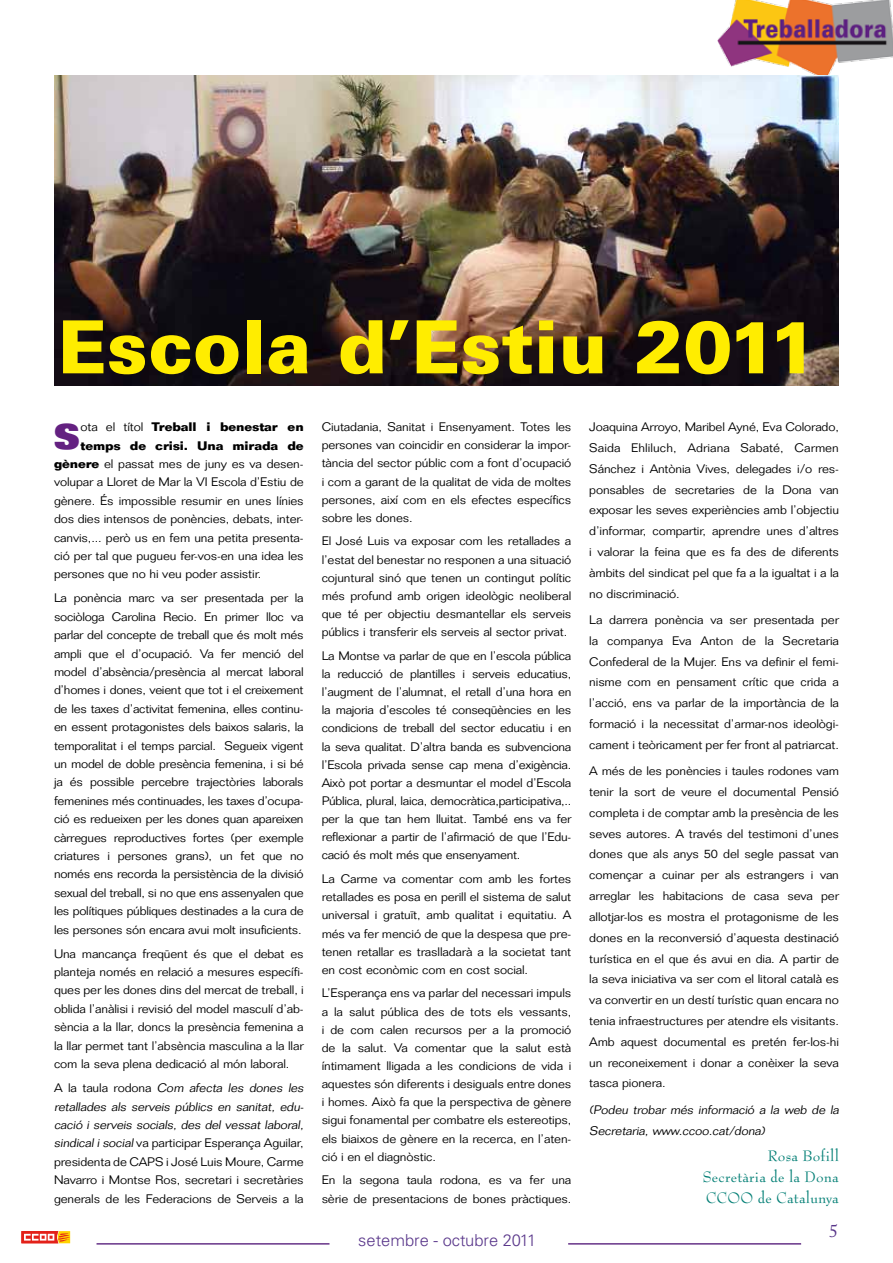
<style>
.page{position:relative;width:893px;height:1263px;background:#fff}
.page>*{position:absolute;margin:0;border:0;box-sizing:border-box;transform-origin:0 0}
.t1{font:900 73.5px "Univers";color:#ffed00}
.t2{font:800 34.8px "Folio";color:#642181;scale:1.07 1}
.t3{font:18px "Adobe Caslon Pro";color:#59368a}
.t4{font:16.5px/20.9px "Bernhard Modern";letter-spacing:.01em;color:#017e74;text-align:justify}
.t5{font:300 16.5px "Univers";color:#59368a}
.t6{font:300 12.15px/18.1px "Folio";letter-spacing:-.01em;color:#000;text-align:justify;scale:1.06 1}
.t7{font:italic 300 12.15px/20.9px "Folio";color:#000;scale:1.06 1}
.t8{font:700 12.15px "Folio";letter-spacing:-.01em;color:#000;scale:1.06 1}
.s1{font-weight:300}
.s2{font-weight:700}
.s3{font-style:italic}
</style>
<div class="page">
<hr style="left:97px;top:1243px;width:232px;height:1px;background:#673388">
<hr style="left:568px;top:1243px;width:233px;height:1px;background:#673388">
<img style="left:717px;top:0;width:176px;height:75px">
<svg style="left:21px;top:1231px;width:49px;height:12px"></svg>
<img style="left:54px;top:75px;width:785px;height:311px">
<h1 class="t1" style="left:58px;top:301px;width:762px">Escola d’Estiu 2011</h1>
<h2 class="t2" style="left:54px;top:417px;width:25px">S</h2>
<p class="t8" style="left:81px;top:419px;width:212px"><span class="s1">ota el títol</span> Treball i benestar en</p>
<p class="t8" style="left:81px;top:438px;width:212px">temps de crisi. Una mirada de</p>
<p class="t6" style="left:54px;top:455px;width:237px"><span class="s2">gènere</span> el passat mes de juny es va desen-</p>
<p class="t6" style="left:54px;top:473px;width:237px">volupar a Lloret de Mar la VI Escola d’Estiu de</p>
<p class="t6" style="left:54px;top:491px;width:237px">gènere. És impossible resumir en unes línies</p>
<p class="t6" style="left:54px;top:510px;width:237px">dos dies intensos de ponències, debats, inter-</p>
<p class="t6" style="left:54px;top:528px;width:237px">canvis,... però us en fem una petita presenta-</p>
<p class="t6" style="left:54px;top:547px;width:237px">ció per tal que pugueu fer-vos-en una idea les</p>
<p class="t6" style="left:54px;top:565px;width:197px">persones que no hi veu poder assistir.</p>
<p class="t6" style="left:54px;top:589px;width:237px">La ponència marc va ser presentada per la sociòloga Carolina Recio. En primer lloc va parlar del concepte de treball que és molt més ampli que el d’ocupació. Va fer menció del model d’absència/presència al mercat laboral d’homes i dones, veient que tot i el creixement de les taxes d’activitat femenina, elles continu&shy;en essent protagonistes dels baixos salaris, la temporalitat i el temps parcial. Segueix vigent un model de doble presència femenina, i si bé ja és possible percebre trajectòries laborals femenines més continuades, les taxes d’ocupa&shy;ció es redueixen per les dones quan apareixen càrregues reproductives fortes (per exemple criatures i persones grans), un fet que no només ens recorda la persistència de la divisió sexual del treball, si no que ens assenyalen que les polítiques públiques destinades a la cura de les persones són encara avui molt insuficients.</p>
<p class="t6" style="left:54px;top:944px;width:237px">Una mancança freqüent és que el debat es planteja només en relació a mesures específi&shy;ques per les dones dins del mercat de treball, i oblida l’anàlisi i revisió del model masculí d’ab&shy;sència a la llar, doncs la presència femenina a la llar permet tant l’absència masculina a la llar com la seva plena dedicació al món laboral.</p>
<p class="t6" style="left:54px;top:1079px;width:239px;text-align:left">A l a t a u l a ro d o n a <span class="s3">Com afecta les dones les retallades als serveis públics en sanitat, edu&shy;cació i serveis socials, des del vessat laboral, sindicalisocial</span>va participar Esperança Aguilar, presidenta de CAPS i José Luis Moure, Carme Navarro i Montse Ros, secretari i secretàries generals de les Federacions de Serveis a la</p>
<p class="t6" style="left:322px;top:418px;width:237px">Ciutadania, Sanitat i Ensenyament. Totes les persones van coincidir en considerar la impor&shy;tància del sector públic com a font d’ocupació i com a garant de la qualitat de vida de moltes persones, així com en els efectes específics sobre les dones.</p>
<p class="t6" style="left:322px;top:532px;width:237px">El José Luis va exposar com les retallades a l’estat del benestar no responen a una situació cojuntural sinó que tenen un contingut polític més profund amb origen ideològic neoliberal que té per objectiu desmantellar els serveis públics i transferir els serveis al sector privat.</p>
<p class="t6" style="left:322px;top:646px;width:237px">La Montse va parlar de que en l’escola pública la reducció de plantilles i serveis educatius, l’augment de l’alumnat, el retall d’una hora en la majoria d’escoles té conseqüències en les condicions de treball del sector educatiu i en la seva qualitat. D’altra banda es subvenciona l’Escola privada sense cap mena d’exigència.<br>Això pot portar a desmuntar el model d’Escola Pública, plural, laica, democràtica,participativa,.. per la que tan hem lluitat. També ens va fer reflexionar a partir de l’afirmació de que l’Edu&shy;cació és molt més que ensenyament.</p>
<p class="t6" style="left:322px;top:870px;width:237px">La Carme va comentar com amb les fortes retallades es posa en perill el sistema de salut universal i gratuït, amb qualitat i equitatiu. A més va fer menció de que la despesa que pre&shy;tenen retallar es traslladarà a la societat tant en cost econòmic com en cost social.</p>
<p class="t6" style="left:322px;top:984px;width:237px">L’Esperança ens va parlar del necessari impuls a la salut pública des de tots els vessants, i de com calen recursos per a la promoció de la salut. Va comentar que la salut està íntimament lligada a les condicions de vida i aquestes són diferents i desiguals entre dones i homes. Això fa que la perspectiva de gènere sigui fonamental per combatre els estereotips, els biaixos de gènere en la recerca, en l’aten&shy;ció i en el diagnòstic.</p>
<p class="t6" style="left:322px;top:1171px;width:237px">En la segona taula rodona, es va fer una sèrie de presentacions de bones pràctiques.</p>
<h3 class="t5" style="left:358px;top:1230px;width:180px">setembre - octubre 2011</h3>
<p class="t6" style="left:589px;top:416px;width:237px;line-height:20.9px">Joaquina Arroyo, Maribel Ayné, Eva Colorado, Saida Ehliluch, Adriana Sabaté, Carmen Sánchez i Antònia Vives, delegades i/o res&shy;ponsables de secretaries de la Dona van exposar les seves experiències amb l’objectiu d’informar, compartir, aprendre unes d’altres i valorar la feina que es fa des de diferents àmbits del sindicat pel que fa a la igualtat i a la no discriminació.</p>
<p class="t6" style="left:589px;top:609px;width:237px;line-height:20.9px">La darrera ponència va ser presentada per la companya Eva Anton de la Secretaria Confederal de la Mujer. Ens va definir el femi&shy;nisme com en pensament crític que crida a l’acció, ens va parlar de la importància de la formació i la necessitat d’armar-nos ideològi&shy;cament i teòricament per fer front al patriarcat.</p>
<p class="t6" style="left:589px;top:760px;width:237px;line-height:20.9px">A més de les ponències i taules rodones vam tenir la sort de veure el documental Pensió completa i de comptar amb la presència de les seves autores. A través del testimoni d’unes dones que als anys 50 del segle passat van començar a cuinar per als estrangers i van arreglar les habitacions de casa seva per allotjar-los es mostra el protagonisme de les dones en la reconversió d’aquesta destinació turística en el que és avui en dia. A partir de la seva iniciativa va ser com el litoral català es va convertir en un destí turístic quan encara no tenia infraestructures per atendre els visitants.<br>Amb aquest documental es pretén fer-los-hi un reconeixement i donar a conèixer la seva tasca pionera.</p>
<p class="t7" style="left:589px;top:1099px;width:239px">(Podeu trobar més informació a la web de la<br>Secretaria, www.ccoo.cat/dona)</p>
<h3 class="t4" style="left:703px;top:1145px;width:138px;text-indent:65px">Rosa Bofill Secretària de la Dona CCOO de Catalunya</h3>
<h3 class="t3" style="left:829px;top:1220px;width:10px">5</h3>
</div>
